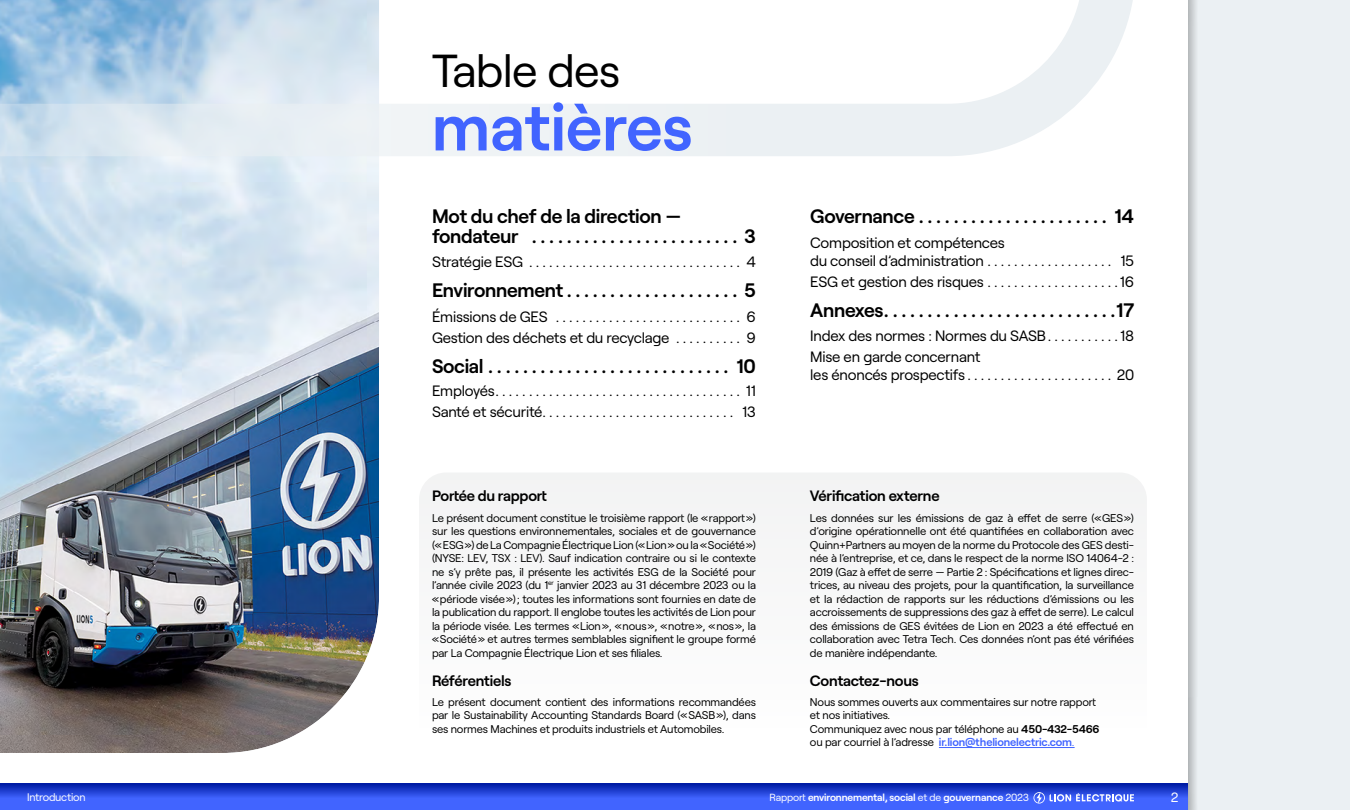
<style>
.page{position:relative;width:1350px;height:810px;background:#fff}
.page>*{position:absolute;margin:0;border:0;box-sizing:border-box;transform-origin:0 0}
.t1{font:600 66px "Roobert LE";letter-spacing:-.005em;color:#4164ff}
.t2{font:46.2px "Roobert LE";letter-spacing:-.015em;color:#000}
.t3{font:600 19.5px/19.5px "Roobert LE";letter-spacing:-.015em;color:#000}
.t4{font:15px/21px "Roobert LE";letter-spacing:-.015em;color:#000}
.t5{font:600 15px "Roobert LE";letter-spacing:-.015em;color:#000}
.t6{font:13.5px "Roobert LE";color:#fff}
.t7{font:11.25px/13.5px "Roobert LE";letter-spacing:-.015em;color:#000;text-align:justify}
.t8{font:10.95px "Roobert LE";letter-spacing:-.015em;color:#fff}
.t9{font:600 10.35px "Roobert LE";letter-spacing:-.015em;color:#fff}
.s1{font-weight:600}
.s2{font-weight:600;color:#4164ff}
.s3{color:#4164ff}
.s4{font-weight:400}
</style>
<div class="page">
<div style="left:1174px;top:0;width:176px;height:810px;background:#ebf0f3"></div>
<div style="left:0;top:0;width:1188px;height:810px;background:#fff"></div>
<svg style="left:0;top:783px;width:1188px;height:27px;background:#3051e7"></svg>
<svg style="left:1033px;top:792px;width:101px;height:12px"></svg>
<div style="left:419px;top:472px;width:728px;height:286px;background:#f8f8f9;border-radius:27px"></div>
<img style="left:0;top:158px;width:424px;height:640px">
<svg style="left:0;top:0;width:1133px;height:158px"></svg>
<hr style="left:939px;top:747px;width:136px;height:1px;background:#4164ff">
<h2 class="t2" style="left:432px;top:36px;width:190px">Table des</h2>
<h1 class="t1" style="left:432px;top:76px;width:262px">matières</h1>
<h3 class="t3" style="left:432px;top:205px;width:325px">Mot du chef de la direction — fondateur . . . . . . . . . . . . . . . . . . . . . . . 3</h3>
<h3 class="t4" style="left:432px;top:250px;width:325px">Stratégie ESG . . . . . . . . . . . . . . . . . . . . . . . . . . . . . . . . 4</h3>
<h3 class="t3" style="left:432px;top:279px;width:326px">Environnement . . . . . . . . . . . . . . . . . . . 5</h3>
<h3 class="t4" style="left:432px;top:305px;width:326px">Émissions de GES . . . . . . . . . . . . . . . . . . . . . . . . . . . . 6<br>Gestion des déchets et du recyclage . . . . . . . . . . 9</h3>
<h3 class="t3" style="left:432px;top:355px;width:325px">Social . . . . . . . . . . . . . . . . . . . . . . . . . . . . 10</h3>
<h3 class="t4" style="left:432px;top:379px;width:326px">Employés . . . . . . . . . . . . . . . . . . . . . . . . . . . . . . . . . . . . 11<br>Santé et sécurité . . . . . . . . . . . . . . . . . . . . . . . . . . . . . 13</h3>
<h3 class="t5" style="left:432px;top:484px;width:116px">Portée du rapport</h3>
<p class="t7" style="left:432px;top:510px;width:326px">Le présent document constitue le troisième rapport (le «rapport») sur les questions environnementales, sociales et de gouvernance («ESG») de La Compagnie Électrique Lion («Lion» ou la «Société») (NYSE: LEV, TSX : LEV). Sauf indication contraire ou si le contexte ne s’y prête pas, il présente les activités ESG de la Société pour l’année civile 2023 (du 1<sup>er</sup> janvier 2023 au 31 décembre 2023 ou la «période visée»); toutes les informations sont fournies en date de la publication du rapport. Il englobe toutes les activités de Lion pour la période visée. Les termes «Lion», «nous», «notre», «nos», la «Société» et autres termes semblables signifient le groupe formé par La Compagnie Électrique Lion et ses filiales.</p>
<h3 class="t5" style="left:432px;top:669px;width:81px">Référentiels</h3>
<p class="t7" style="left:432px;top:694px;width:325px">Le présent document contient des informations recommandées par le Sustainability Accounting Standards Board («SASB»), dans ses normes Machines et produits industriels et Automobiles.</p>
<h3 class="t3" style="left:810px;top:205px;width:325px">Governance . . . . . . . . . . . . . . . . . . . . . . 14</h3>
<h3 class="t4" style="left:810px;top:232px;width:325px;line-height:18px">Composition et compétences<br>du conseil d’administration . . . . . . . . . . . . . . . . . . . 15</h3>
<h3 class="t4" style="left:810px;top:270px;width:325px">ESG et gestion des risques . . . . . . . . . . . . . . . . . . . 16</h3>
<h3 class="t3" style="left:810px;top:299px;width:325px">Annexes . . . . . . . . . . . . . . . . . . . . . . . . . . 17</h3>
<h3 class="t4" style="left:810px;top:324px;width:325px">Index des normes : Normes du SASB . . . . . . . . . . 18<br>Mise en garde concernant</h3>
<h3 class="t4" style="left:810px;top:363px;width:325px">les énoncés prospectifs . . . . . . . . . . . . . . . . . . . . . 20</h3>
<h3 class="t5" style="left:810px;top:484px;width:131px">Vérification externe</h3>
<p class="t7" style="left:810px;top:510px;width:326px">Les données sur les émissions de gaz à effet de serre («GES») d’origine opérationnelle ont été quantifiées en collaboration avec Quinn+Partners au moyen de la norme du Protocole des GES desti&shy;née à l’entreprise, et ce, dans le respect de la norme ISO 14064-2 :<br>2019 (Gaz à effet de serre — Partie 2 : Spécifications et lignes direc&shy;trices, au niveau des projets, pour la quantification, la surveillance et la rédaction de rapports sur les réductions d’émissions ou les accroissements de suppressions des gaz à effet de serre). Le calcul des émissions de GES évitées de Lion en 2023 a été effectué en collaboration avec Tetra Tech. Ces données n’ont pas été vérifiées de manière indépendante.</p>
<h3 class="t5" style="left:810px;top:669px;width:110px">Contactez-nous</h3>
<p class="t7" style="left:810px;top:694px;width:291px;text-align:left">Nous sommes ouverts aux commentaires sur notre rapport et nos initiatives.<br>Communiquez avec nous par téléphone au <span class="s1">450-432-5466 </span>ou par courriel à l’adresse <span class="s2">ir.lion@thelionelectric.com</span><span class="s3">.</span></p>
<p class="t8" style="left:27px;top:789px;width:60px">Introduction</p>
<p class="t9" style="left:770px;top:790px;width:261px"><span class="s4">Rapport</span> environnemental, social <span class="s4">et de</span> gouvernance <span class="s4">2023</span></p>
<p class="t6" style="left:1171px;top:787px;width:9px">2</p>
</div>
